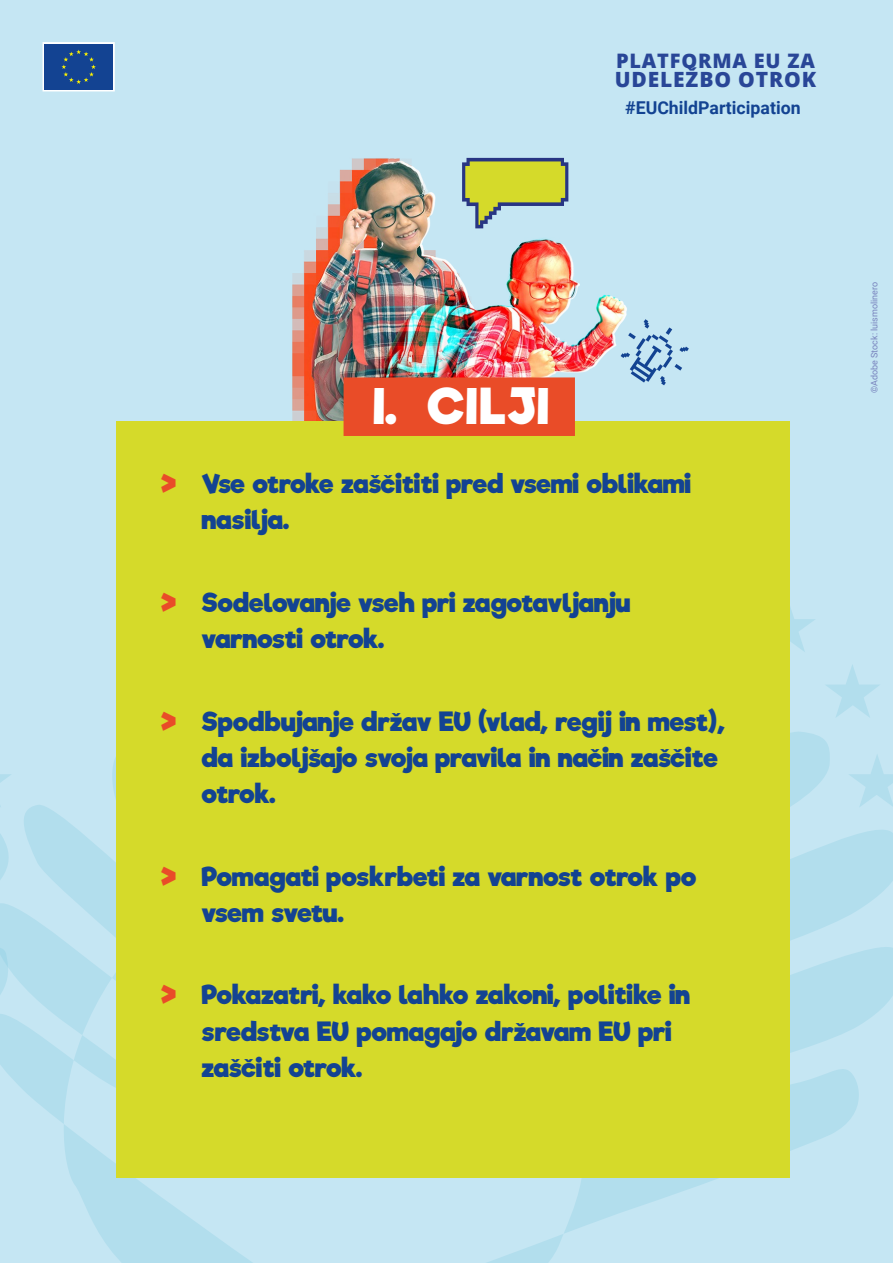
<style>
.page{position:relative;width:893px;height:1263px;background:#c5e6f3}
.page>*{position:absolute;margin:0;border:0;box-sizing:border-box;transform-origin:0 0}
.t1{font:700 48px "Riffic";color:#fff}
.t2{font:700 25.5px/36px "Riffic";letter-spacing:-.04em;color:#134392}
.t3{font:800 21px "Open Sans";letter-spacing:.04em;color:#294697}
.t4{font:800 19.95px "Open Sans";letter-spacing:.04em;color:#294697}
.t5{font:700 17.7px "Roboto";color:#134392}
.image_copyright{font:9px "Roboto";color:#7883bd}
.s1{font-size:34.5px;color:#e94c28}
</style>
<div class="page">
<svg style="left:564px;top:808px;width:329px;height:425px"></svg>
<svg style="left:0;top:757px;width:563px;height:506px"></svg>
<svg style="left:789px;top:574px;width:104px;height:234px"></svg>
<svg style="left:43px;top:42px;width:72px;height:49px;background:#2f5999"></svg>
<img style="left:217px;top:157px;width:472px;height:265px">
<div style="left:116px;top:422px;width:673px;height:756px;background:#d5da2a"></div>
<div style="left:344px;top:377px;width:231px;height:59px;background:#e94c28"></div>
<svg style="left:462px;top:158px;width:106px;height:70px"></svg>
<svg style="left:621px;top:319px;width:68px;height:66px"></svg>
<p class="t4" style="left:616px;top:45px;width:200px">PLATFORMA EU ZA</p>
<p class="t3" style="left:615px;top:63px;width:203px">UDELEŽBO OTROK</p>
<p class="t5" style="left:625px;top:95px;width:177px">#EUChildParticipation</p>
<p class="t1" style="left:372px;top:377px;width:179px">I. CILJI</p>
<p class="t2" style="left:201px;top:466px;width:492px;text-indent:-43px"><span class="s1">&gt;</span> Vse otroke zaščititi pred vsemi oblikami nasilja.</p>
<p class="t2" style="left:201px;top:585px;width:431px;text-indent:-43px"><span class="s1">&gt;</span> Sodelovanje vseh pri zagotavljanju varnosti otrok.</p>
<p class="t2" style="left:201px;top:704px;width:526px;text-indent:-43px"><span class="s1">&gt;</span> Spodbujanje držav EU (vlad, regij in mest), da izboljšajo svoja pravila in način zaščite otrok.</p>
<p class="t2" style="left:201px;top:858px;width:497px;text-indent:-43px"><span class="s1">&gt;</span> Pomagati poskrbeti za varnost otrok po vsem svetu.</p>
<p class="t2" style="left:201px;top:977px;width:491px;text-indent:-43px"><span class="s1">&gt;</span> Pokazatri, kako lahko zakoni, politike in sredstva EU pomagajo državam EU pri zaščiti otrok.</p>
<p class="image_copyright" style="left:868px;top:393px;width:113px;rotate:-90deg">©Adobe Stock: luismolinero</p>
</div>
